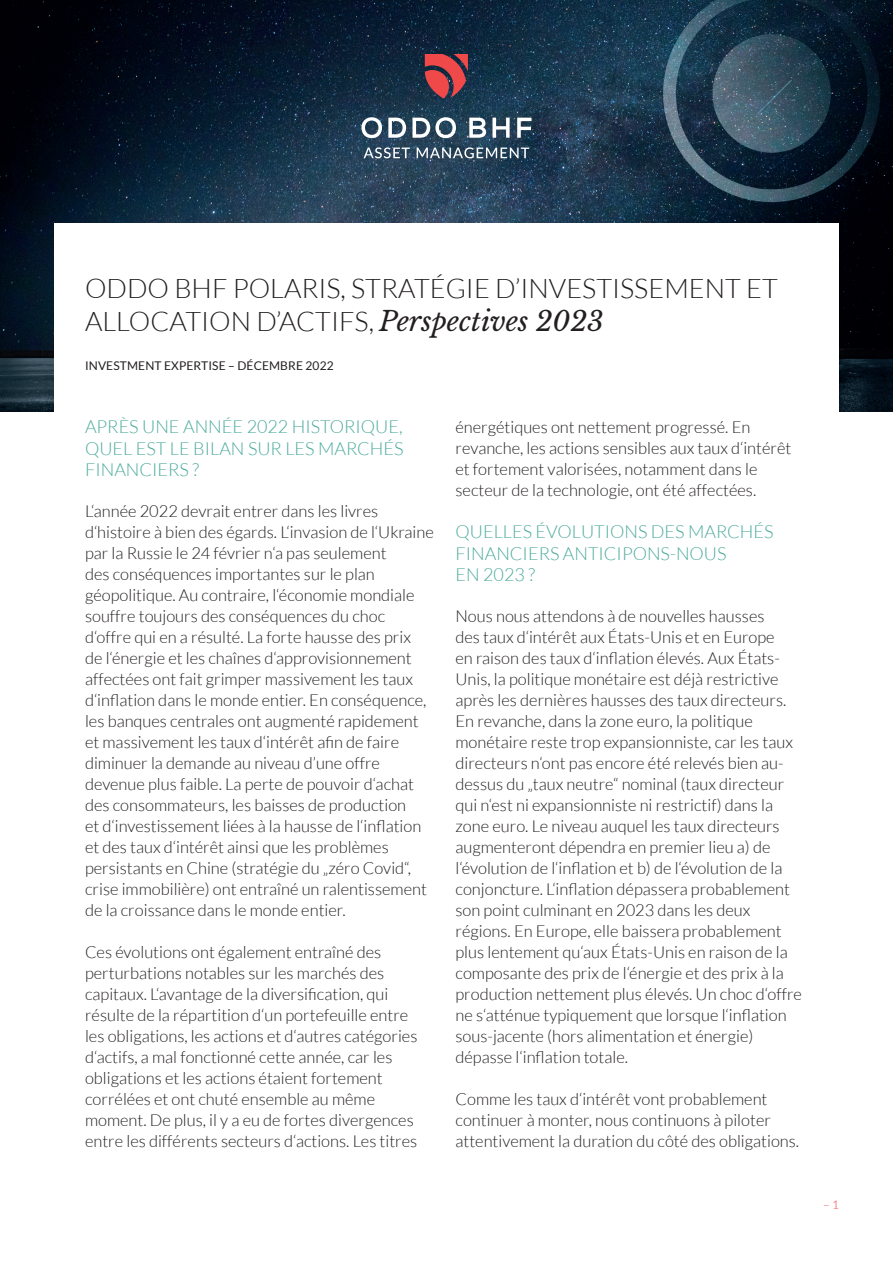
<style>
.page{position:relative;width:893px;height:1263px;background:#fff}
.page>*{position:absolute;margin:0;border:0;box-sizing:border-box;transform-origin:0 0}
.t1{font:300 27px/32.4px "Lato";color:#231f20}
.t2{font:300 18px/21.6px "Lato";color:#4cab9c;text-align:justify}
.t3{font:300 16.5px/21px "Lato";color:#231f20}
.t4{font:12px "Lato";letter-spacing:.01em;color:#231f20}
.t5{font:300 12px "Lato";color:#ee3d43}
.s1{font-family:"Libre Baskerville";font-weight:400;font-style:italic}
</style>
<div class="page">
<img style="left:0;top:0;width:893px;height:412px">
<svg style="left:425px;top:54px;width:43px;height:45px;background:#9f4048"></svg>
<svg style="left:361px;top:117px;width:21px;height:21px"></svg>
<svg style="left:388px;top:118px;width:18px;height:20px"></svg>
<svg style="left:412px;top:117px;width:44px;height:21px"></svg>
<svg style="left:469px;top:118px;width:17px;height:20px"></svg>
<svg style="left:492px;top:118px;width:18px;height:20px"></svg>
<svg style="left:517px;top:118px;width:14px;height:20px"></svg>
<svg style="left:364px;top:147px;width:46px;height:11px"></svg>
<svg style="left:417px;top:147px;width:112px;height:11px"></svg>
<div style="left:54px;top:223px;width:785px;height:986px;background:#fff"></div>
<h1 class="t1" style="left:85px;top:272px;width:694px">ODDO BHF POLARIS, STRATÉGIE D’INVESTISSEMENT ET<br>ALLOCATION D’ACTIFS, <span class="s1">Perspectives 2023</span></h1>
<p class="t4" style="left:85px;top:359px;width:250px">INVESTMENT EXPERTISE – DÉCEMBRE 2022</p>
<p class="t2" style="left:85px;top:416px;width:320px">APRÈS UNE ANNÉE 2022 HISTORIQUE, QUEL EST LE BILAN SUR LES MARCHÉS FINANCIERS ?</p>
<p class="t3" style="left:85px;top:501px;width:350px">L‘année 2022 devrait entrer dans les livres d‘histoire à bien des égards. L‘invasion de l‘Ukraine par la Russie le 24 février n‘a pas seulement<br>des conséquences importantes sur le plan géopolitique. Au contraire, l‘économie mondiale souffre toujours des conséquences du choc d‘offre qui en a résulté. La forte hausse des prix<br>de l‘énergie et les chaînes d‘approvisionnement affectées ont fait grimper massivement les taux d‘inflation dans le monde entier. En conséquence, les banques centrales ont augmenté rapidement et massivement les taux d‘intérêt afin de faire diminuer la demande au niveau d’une offre devenue plus faible. La perte de pouvoir d‘achat des consommateurs, les baisses de production<br>et d‘investissement liées à la hausse de l‘inflation et des taux d‘intérêt ainsi que les problèmes persistants en Chine (stratégie du „zéro Covid“, crise immobilière) ont entraîné un ralentissement de la croissance dans le monde entier.</p>
<p class="t3" style="left:85px;top:942px;width:334px">Ces évolutions ont également entraîné des perturbations notables sur les marchés des capitaux. L‘avantage de la diversification, qui résulte de la répartition d‘un portefeuille entre les obligations, les actions et d‘autres catégories d‘actifs, a mal fonctionné cette année, car les obligations et les actions étaient fortement corrélées et ont chuté ensemble au même moment. De plus, il y a eu de fortes divergences entre les différents secteurs d‘actions. Les titres</p>
<p class="t3" style="left:455px;top:417px;width:337px">énergétiques ont nettement progressé. En revanche, les actions sensibles aux taux d‘intérêt et fortement valorisées, notamment dans le secteur de la technologie, ont été affectées.</p>
<p class="t2" style="left:455px;top:521px;width:319px;text-align:left">QUELLES ÉVOLUTIONS DES MARCHÉS<br>FINANCIERS ANTICIPONS-NOUS<br>EN 2023 ?</p>
<p class="t3" style="left:455px;top:606px;width:348px">Nous nous attendons à de nouvelles hausses<br>des taux d‘intérêt aux États-Unis et en Europe<br>en raison des taux d‘inflation élevés. Aux États-Unis, la politique monétaire est déjà restrictive après les dernières hausses des taux directeurs.<br>En revanche, dans la zone euro, la politique monétaire reste trop expansionniste, car les taux directeurs n‘ont pas encore été relevés bien au&shy;dessus du „taux neutre“ nominal (taux directeur qui n‘est ni expansionniste ni restrictif) dans la zone euro. Le niveau auquel les taux directeurs augmenteront dépendra en premier lieu a) de l‘évolution de l‘inflation et b) de l‘évolution de la conjoncture. L‘inflation dépassera probablement son point culminant en 2023 dans les deux régions. En Europe, elle baissera probablement plus lentement qu‘aux États-Unis en raison de la composante des prix de l‘énergie et des prix à la production nettement plus élevés. Un choc d‘offre ne s‘atténue typiquement que lorsque l‘inflation sous-jacente (hors alimentation et énergie) dépasse l‘inflation totale.</p>
<p class="t3" style="left:455px;top:1089px;width:345px">Comme les taux d‘intérêt vont probablement continuer à monter, nous continuons à piloter attentivement la duration du côté des obligations.</p>
<p class="t5" style="left:823px;top:1198px;width:17px">– 1</p>
</div>
